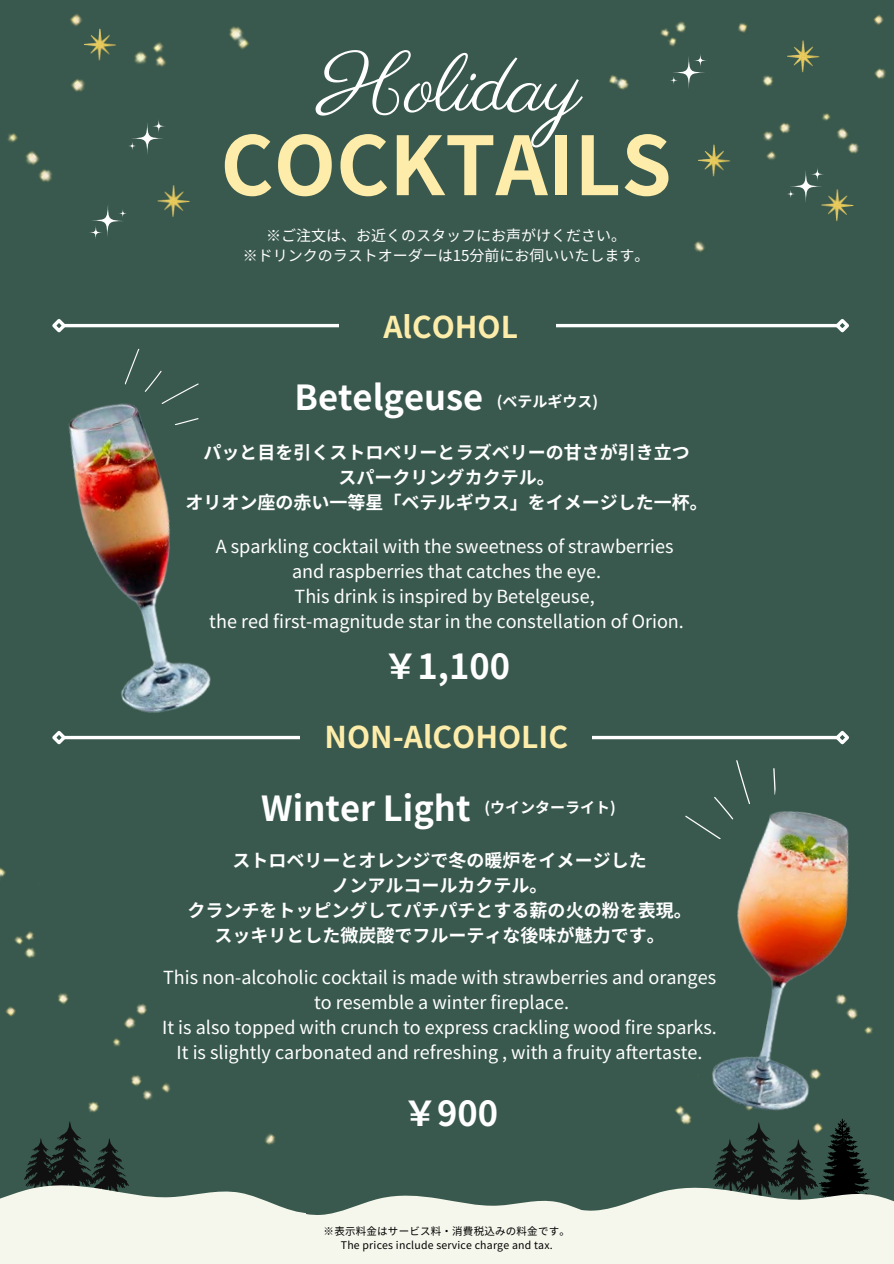
<style>
.page{position:relative;width:894px;height:1264px;background:#fff}
.page>*{position:absolute;margin:0;border:0;box-sizing:border-box;transform-origin:0 0}
.t1{font:81.75px "Parisienne";color:#fff}
.t2{font:700 81px "Noto Sans JP";color:#feedaa}
.t3{font:700 34.5px "Noto Sans JP";color:#fff}
.t4{font:700 30px "Noto Sans JP";color:#feedaa}
.t5{font:18px/25.2px "Noto Sans JP";color:#fff;text-align:center}
.t6{font:700 18px/25px "Noto Sans JP";color:#fff;text-align:center}
.t7{font:15px "Noto Sans JP";color:#fff}
.t8{font:700 15px "Noto Sans JP";color:#fff}
.t9{font:10.5px "Noto Sans JP";letter-spacing:.02em;color:#000}
</style>
<div class="page">
<div style="left:0;top:0;width:893px;height:1263px;background:#39594e"></div>
<hr style="left:63px;top:324px;width:774px;height:3px;background:#fff">
<svg style="left:832px;top:319px;width:17px;height:14px"></svg>
<div style="left:339px;top:290px;width:216px;height:57px;background:#39594e"></div>
<img style="left:7px;top:13px;width:309px;height:320px">
<img style="left:609px;top:18px;width:266px;height:142px">
<svg style="left:130px;top:122px;width:34px;height:33px"></svg>
<svg style="left:127px;top:141px;width:10px;height:10px"></svg>
<svg style="left:151px;top:119px;width:15px;height:14px"></svg>
<svg style="left:788px;top:170px;width:34px;height:33px"></svg>
<svg style="left:785px;top:189px;width:10px;height:10px"></svg>
<svg style="left:809px;top:167px;width:15px;height:14px"></svg>
<svg style="left:672px;top:56px;width:33px;height:33px"></svg>
<svg style="left:668px;top:75px;width:10px;height:10px"></svg>
<svg style="left:692px;top:53px;width:15px;height:15px"></svg>
<svg style="left:90px;top:204px;width:35px;height:34px"></svg>
<svg style="left:118px;top:208px;width:10px;height:10px"></svg>
<svg style="left:89px;top:225px;width:14px;height:15px"></svg>
<img style="left:0;top:867px;width:171px;height:245px">
<svg style="left:0;top:1121px;width:616px;height:142px"></svg>
<img style="left:616px;top:1137px;width:277px;height:126px">
<img style="left:785px;top:40px;width:40px;height:49px">
<img style="left:83px;top:29px;width:39px;height:49px">
<img style="left:156px;top:185px;width:40px;height:49px">
<img style="left:696px;top:144px;width:40px;height:33px">
<img style="left:820px;top:189px;width:34px;height:33px">
<img style="left:68px;top:348px;width:170px;height:392px">
<img style="left:675px;top:766px;width:198px;height:371px">
<hr style="left:63px;top:736px;width:774px;height:3px;background:#fff">
<svg style="left:52px;top:727px;width:17px;height:18px"></svg>
<svg style="left:832px;top:730px;width:17px;height:15px"></svg>
<div style="left:300px;top:709px;width:291px;height:57px;background:#39594e"></div>
<p class="t1" style="left:318px;top:36px;width:265px">Holiday</p>
<h1 class="t2" style="left:220px;top:101px;width:452px">COCKTAILS</h1>
<p class="t7" style="left:266px;top:223px;width:361px">※ご注文は、お近くのスタッフにお声がけください。</p>
<h2 class="t7" style="left:242px;top:243px;width:408px">※ドリンクのラストオーダーは15分前にお伺いいたします。</h2>
<p class="t4" style="left:383px;top:303px;width:136px">AlCOHOL</p>
<h3 class="t3" style="left:294px;top:370px;width:190px">Betelgeuse</h3>
<p class="t8" style="left:496px;top:390px;width:103px">(ベテルギウス)</p>
<h4 class="t6" style="left:185px;top:438px;width:524px">パッと目を引くストロベリーとラズベリーの甘さが引き立つ<br>スパークリングカクテル。<br>オリオン座の赤い一等星「ベテルギウス」をイメージした一杯。</h4>
<p class="t5" style="left:209px;top:532px;width:476px">A sparkling cocktail with the sweetness of strawberries and raspberries that catches the eye.<br>This drink is inspired by Betelgeuse,<br>the red first-magnitude star in the constellation of Orion.</p>
<p class="t3" style="left:383px;top:639px;width:128px">￥1,100</p>
<p class="t4" style="left:324px;top:713px;width:245px">NON-AlCOHOLIC</p>
<p class="t3" style="left:261px;top:780px;width:211px">Winter Light</p>
<p class="t8" style="left:484px;top:796px;width:133px">(ウインターライト)</p>
<p class="t6" style="left:187px;top:846px;width:506px">ストロベリーとオレンジで冬の暖炉をイメージした<br>ノンアルコールカクテル。<br>クランチをトッピングしてパチパチとする薪の火の粉を表現。スッキリとした微炭酸でフルーティな後味が魅力です。</p>
<p class="t5" style="left:162px;top:963px;width:556px">This non-alcoholic cocktail is made with strawberries and oranges to resemble a winter fireplace.<br>It is also topped with crunch to express crackling wood fire sparks.<br>It is slightly carbonated and refreshing , with a fruity aftertaste.</p>
<p class="t3" style="left:402px;top:1085px;width:97px">￥900</p>
<h5 class="t9" style="left:323px;top:1222px;width:248px">※表示料金はサービス料・消費税込みの料金です。</h5>
<h6 class="t9" style="left:341px;top:1236px;width:213px">The prices include service charge and tax.</h6>
</div>
